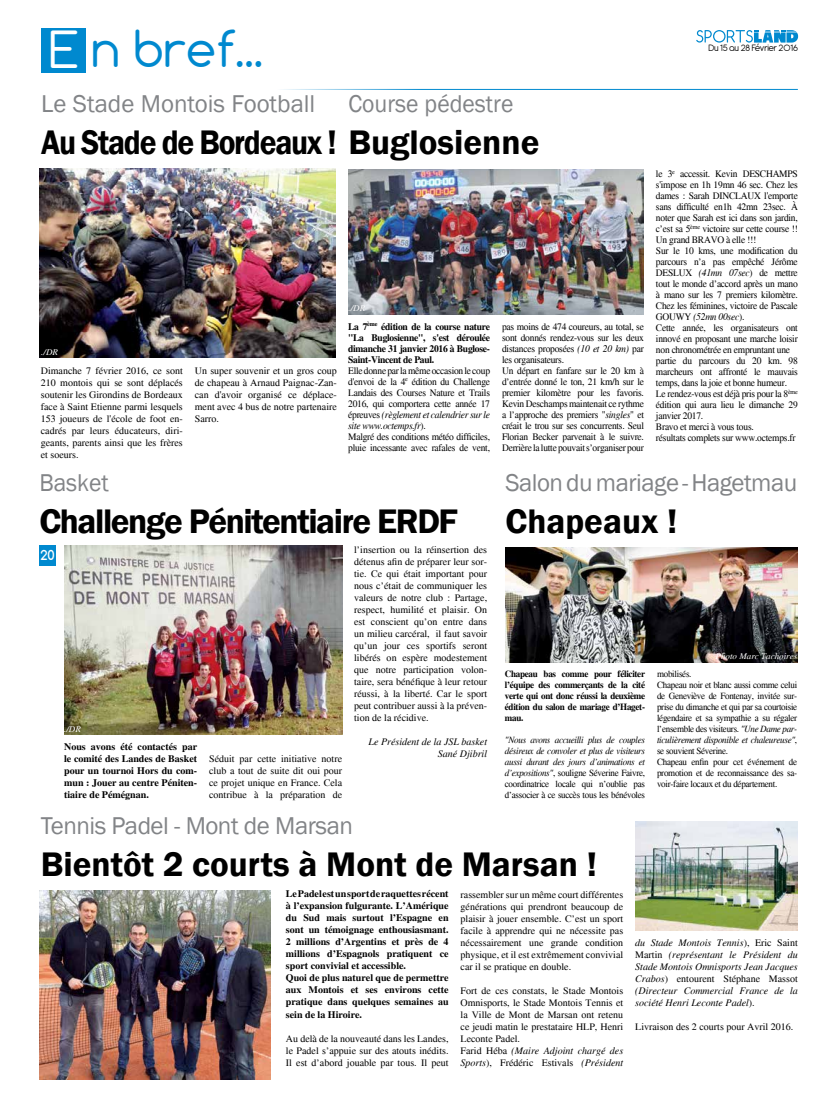
<style>
.page{position:relative;width:820px;height:1106px;background:#fff}
.page>*{position:absolute;margin:0;border:0;box-sizing:border-box;transform-origin:0 0}
.t1{font:48px "Comfortaa";color:#0089cf}
.t2{font:48px "Comfortaa";color:#fff}
.t3{font:600 35px "Franklin Gothic";color:#000}
.t4{font:600 35px "Franklin Gothic";letter-spacing:-.04em;color:#000;scale:.9 1}
.t5{font:600 35px "Franklin Gothic";letter-spacing:-.04em;color:#000}
.t6{font:25px "Franklin Gothic";letter-spacing:-.02em;color:#828487}
.t7{font:25px "Franklin Gothic";color:#828487}
.t8{font:25px "Franklin Gothic";color:#828487;scale:.95 1}
.t9{font:25px "Franklin Gothic";letter-spacing:-.02em;color:#828487;scale:.95 1}
.t10{font:700 13px "Comfortaa";color:#fff}
.t11{font:10px/11px "Times";letter-spacing:-.025em;color:#000;scale:.95 1}
.t12{font:10px/12px "Times";letter-spacing:-.025em;color:#000;text-align:justify}
.t13{font:700 10px/12px "Times";color:#000;text-align:justify}
.t14{font:10px/12px "Times";color:#000}
.t15{font:italic 10px/12px "Times";color:#000;text-align:right}
.t16{font:700 10px/11px "Times";color:#000;text-align:justify;scale:.95 1}
.t17{font:10px "Antipasto";letter-spacing:-.01em;color:#000}
.t18{font:9.5px/11px "Times";letter-spacing:-.03em;color:#000;scale:.95 1}
.t19{font:italic 9.5px/11px "Times";letter-spacing:-.03em;color:#000;text-align:justify;scale:.95 1}
.t20{font:700 9.5px/11px "Times";letter-spacing:-.03em;color:#000;text-align:justify;scale:.95 1}
.t21{font:italic 8.7px "Times";color:#fff}
.s1{font-style:italic}
.s2{font-style:normal}
</style>
<div class="page">
<div style="left:39px;top:545px;width:17px;height:21px;background:#0089cf"></div>
<svg style="left:696px;top:30px;width:101px;height:13px"></svg>
<div style="left:41px;top:28px;width:44px;height:45px;background:#0089cf"></div>
<hr style="left:229px;top:89px;width:568px;height:1px;background:#0089cf">
<img style="left:64px;top:545px;width:278px;height:189px">
<img style="left:40px;top:169px;width:295px;height:189px">
<img style="left:348px;top:170px;width:295px;height:144px">
<img style="left:39px;top:890px;width:232px;height:189px">
<img style="left:635px;top:821px;width:162px;height:109px">
<img style="left:505px;top:547px;width:292px;height:115px">
<h1 class="t2" style="left:49px;top:20px;width:28px">e</h1>
<h1 class="t1" style="left:91px;top:18px;width:173px">n bref...</h1>
<h3 class="t8" style="left:348px;top:88px;width:175px">Course pédestre</h3>
<h2 class="t4" style="left:41px;top:121px;width:555px">Au Stade de Bordeaux ! Buglosienne</h2>
<h3 class="t7" style="left:41px;top:88px;width:275px">Le Stade Montois Football</h3>
<p class="t17" style="left:708px;top:42px;width:91px">Du 15 au 28 Février 2016</p>
<p class="t21" style="left:41px;top:347px;width:18px">./DR</p>
<p class="t12" style="left:41px;top:365px;width:143px">Dimanche 7 février 2016, ce sont 210 montois qui se sont déplacés soutenir les Girondins de Bordeaux face à Saint Etienne parmi lesquels 153 joueurs de l'école de foot en&shy;cadrés par leurs éducateurs, diri&shy;geants, parents ainsi que les frères et soeurs.</p>
<p class="t12" style="left:195px;top:365px;width:143px">Un super souvenir et un gros coup de chapeau à Arnaud Paignac-Zan&shy;can d'avoir organisé ce déplace&shy;ment avec 4 bus de notre partenaire Sarro.</p>
<p class="t21" style="left:348px;top:303px;width:18px">./DR</p>
<p class="t16" style="left:348px;top:321px;width:151px">La 7<sup>ème</sup> édition de la course nature "La Buglosienne", s'est déroulée dimanche 31 janvier 2016 à Buglose-Saint-Vincent de Paul.</p>
<p class="t11" style="left:348px;top:365px;width:151px">Elle donne par la même occasion le coup d'envoi de la 4<sup>e</sup> édition du Challenge Landais des Courses Nature et Trails 2016, qui comportera cette année 17 épreuves <span class="s1">(règlement et calendrier sur le site www.octemps.fr</span>).<br>Malgré des conditions météo difficiles, pluie incessante avec rafales de vent,</p>
<h3 class="t9" style="left:39px;top:466px;width:75px">Basket</h3>
<h2 class="t5" style="left:39px;top:499px;width:420px">Challenge Pénitentiaire ERDF</h2>
<h3 class="t10" style="left:40px;top:546px;width:16px">20</h3>
<p class="t21" style="left:64px;top:724px;width:18px">./DR</p>
<p class="t13" style="left:64px;top:740px;width:134px">Nous avons été contactés par le comité des Landes de Basket pour un tournoi Hors du com&shy;mun : Jouer au centre Péniten&shy;tiaire de Pémégnan.</p>
<p class="t12" style="left:209px;top:752px;width:134px">Séduit par cette initiative notre club a tout de suite dit oui pour ce projet unique en France. Cela contribue à la préparation de</p>
<p class="t12" style="left:354px;top:544px;width:134px">l’insertion ou la réinsertion des détenus afin de préparer leur sor&shy;tie. Ce qui était important pour nous c’était de communiquer les valeurs de notre club : Partage, respect, humilité et plaisir. On est conscient qu’on entre dans un milieu carcéral, il faut savoir qu’un jour ces sportifs seront libérés on espère modestement que notre participation volon&shy;taire, sera bénéfique à leur retour réussi, à la liberté. Car le sport peut contribuer aussi à la préven&shy;tion de la récidive.</p>
<p class="t15" style="left:368px;top:736px;width:120px">Le Président de la JSL basket<br>Sané Djibril</p>
<p class="t11" style="left:655px;top:168px;width:151px">le 3<sup>e</sup> accessit. Kevin DESCHAMPS s'impose en 1h 19mn 46 sec. Chez les dames : Sarah DINCLAUX l'emporte sans difficulté en1h 42mn 23sec. À noter que Sarah est ici dans son jardin, c’est sa 5<sup>ème</sup> victoire sur cette course !!<br>Un grand BRAVO à elle !!!<br>Sur le 10 kms, une modification du parcours n’a pas empêché Jérôme DESLUX <span class="s1">(41mn 07sec</span>) de mettre tout le monde d’accord après un mano à mano sur les 7 premiers kilomètre.<br>Chez les féminines, victoire de Pascale GOUWY <span class="s1">(52mn 00sec</span>).<br>Cette année, les organisateurs ont innové en proposant une marche loisir non chronométrée en empruntant une partie du parcours du 20 km. 98 marcheurs ont affronté le mauvais temps, dans la joie et bonne humeur.<br>Le rendez-vous est déjà pris pour la 8<sup>ème </sup>édition qui aura lieu le dimanche 29 janvier 2017.<br>Bravo et merci à vous tous.<br>résultats complets sur www.octemps.fr</p>
<h3 class="t6" style="left:505px;top:466px;width:293px">Salon du mariage - Hagetmau</h3>
<h2 class="t3" style="left:505px;top:499px;width:173px">Chapeaux !</h2>
<p class="t11" style="left:502px;top:321px;width:151px">pas moins de 474 coureurs, au total, se sont donnés rendez-vous sur les deux distances proposées <span class="s1">(10 et 20 km)</span> par les organisateurs.<br>Un départ en fanfare sur le 20 km à d’entrée donné le ton, 21 km/h sur le premier kilomètre pour les favoris.<br>Kevin Deschamps maintenait ce rythme a l’approche des premiers "<span class="s1">singles</span>" et créait le trou sur ses concurrents. Seul Florian Becker parvenait à le suivre.<br>Derrière la lutte pouvait s’organiser pour</p>
<p class="t20" style="left:504px;top:668px;width:149px">Chapeau bas comme pour féliciter l’équipe des commerçants de la cité verte qui ont donc réussi la deuxième édition du salon de mariage d’Haget&shy;mau.</p>
<p class="t19" style="left:504px;top:734px;width:149px">"Nous avons accueilli plus de couples désireux de convoler et plus de visiteurs aussi durant des jours d’animations et d’expositions"<span class="s2">, souligne Séverine Faivre, coordinatrice locale qui n’oublie pas d’associer à ce succès tous les bénévoles</span></p>
<p class="t21" style="left:715px;top:651px;width:83px">Photo Marc Tachoires</p>
<p class="t18" style="left:656px;top:668px;width:149px">mobilisés.<br>Chapeau noir et blanc aussi comme celui de Geneviève de Fontenay, invitée sur&shy;prise du dimanche et qui par sa courtoisie légendaire et sa sympathie a su régaler l’ensemble des visiteurs. <span class="s1">"Une Dame par&shy;ticulièrement disponible et chaleureuse"</span>, se souvient Séverine.<br>Chapeau enfin pour cet événement de promotion et de reconnaissance des sa&shy;voir-faire locaux et du département.</p>
<h3 class="t6" style="left:41px;top:810px;width:313px">Tennis Padel - Mont de Marsan</h3>
<h2 class="t3" style="left:41px;top:842px;width:557px">Bientôt 2 courts à Mont de Marsan !</h2>
<p class="t13" style="left:286px;top:888px;width:164px;text-align:left">Le Padel est un sport de raquettes récent à l’expansion fulgurante. L’Amérique du Sud mais surtout l’Espagne en sont un témoignage enthousiasmant.<br>2 millions d’Argentins et près de 4 millions d’Espagnols pratiquent ce sport convivial et accessible.<br>Quoi de plus naturel que de permettre aux Montois et ses environs cette pratique dans quelques semaines au sein de la Hiroire.</p>
<p class="t12" style="left:286px;top:1032px;width:164px">Au delà de la nouveauté dans les Landes, le Padel s’appuie sur des atouts inédits.<br>Il est d’abord jouable par tous. Il peut</p>
<p class="t12" style="left:460px;top:888px;width:164px">rassembler sur un même court différentes générations qui prendront beaucoup de plaisir à jouer ensemble. C’est un sport facile à apprendre qui ne nécessite pas nécessairement une grande condition physique, et il est extrêmement convivial car il se pratique en double.</p>
<p class="t14" style="left:460px;top:984px;width:164px">Fort de ces constats, le Stade Montois Omnisports, le Stade Montois Tennis et la Ville de Mont de Marsan ont retenu ce jeudi matin le prestataire HLP, Henri Leconte Padel.<br>Farid Héba <span class="s1">(Maire Adjoint chargé des Sports</span>), Frédéric Estivals <span class="s1">(Président</span></p>
<p class="t15" style="left:635px;top:936px;width:164px;text-align:justify">du Stade Montois Tennis<span class="s2">), Eric Saint Martin</span> (représentant le Président du Stade Montois Omnisports Jean Jacques Crabos<span class="s2">) entourent Stéphane Massot </span>(Directeur Commercial France de la société Henri Leconte Padel<span class="s2">).</span></p>
<p class="t14" style="left:635px;top:1020px;width:160px">Livraison des 2 courts pour Avril 2016.</p>
</div>
